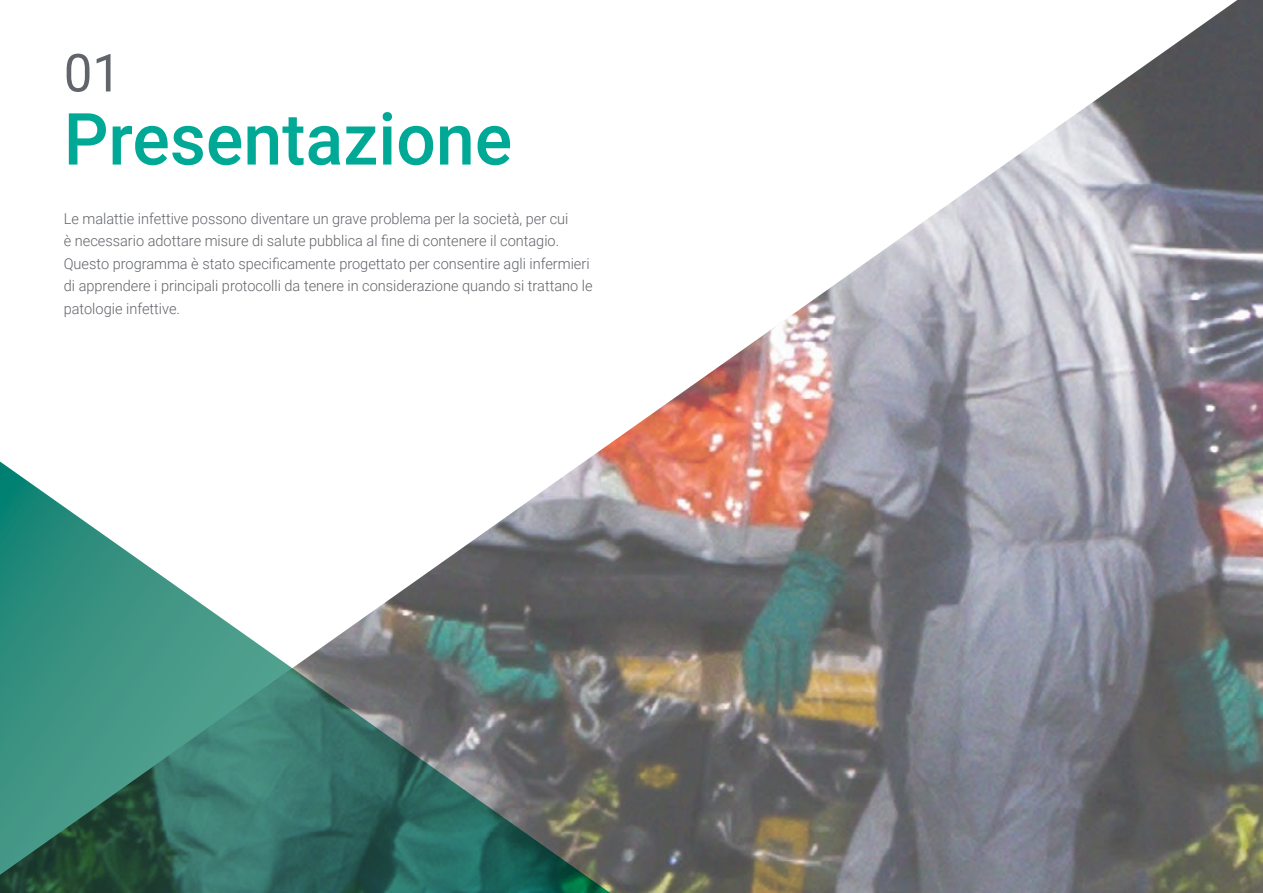
<style>
.page{position:relative;width:1263px;height:893px;background:#fff}
.page>*{position:absolute;margin:0;border:0;box-sizing:border-box;transform-origin:0 0}
.t1{font:500 72px "Roboto";color:#00a996}
.t2{font:52.5px "Roboto";color:#61646a}
.t3{font:300 15px/22.5px "Roboto";color:#61646a}
</style>
<div class="page">
<img style="left:606px;top:0;width:657px;height:893px">
<svg style="left:0;top:446px;width:640px;height:447px"></svg>
<h2 class="t2" style="left:64px;top:36px;width:59px">01</h2>
<h1 class="t1" style="left:64px;top:89px;width:450px">Presentazione</h1>
<p class="t3" style="left:64px;top:207px;width:530px">Le malattie infettive possono diventare un grave problema per la società, per cui<br>è necessario adottare misure di salute pubblica al fine di contenere il contagio.<br>Questo programma è stato specificamente progettato per consentire agli infermieri di apprendere i principali protocolli da tenere in considerazione quando si trattano le patologie infettive.</p>
</div>
